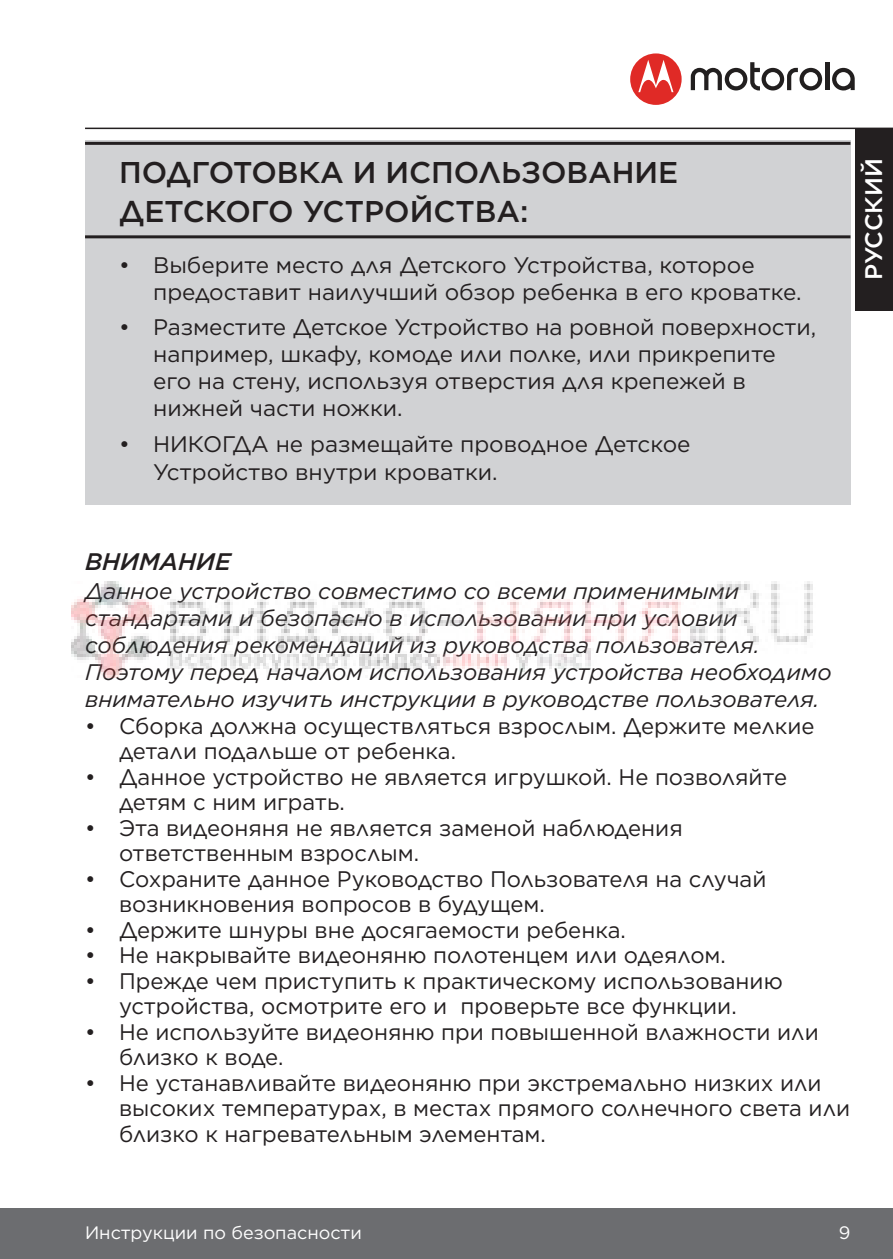
<style>
.page{position:relative;width:893px;height:1259px;background:#fff}
.page>*{position:absolute;margin:0;border:0;box-sizing:border-box;transform-origin:0 0}
.t1{font:500 30px/39px "Gotham";color:#231f20}
.t2{font:italic 500 24px "Gotham";color:#231f20}
.t3{font:500 24px "Gotham";letter-spacing:-.01em;color:#fff}
.t4{font:22.5px/25.5px "Gotham";color:#231f20}
.t5{font:italic 22.5px/27px "Gotham";color:#231f20}
.t6{font:18px "Gotham";color:#fff}
</style>
<div class="page">
<div style="left:85px;top:140px;width:765px;height:365px;background:#d1d2d4"></div>
<div style="left:0;top:1208px;width:893px;height:51px;background:#6c6d70"></div>
<hr style="left:85px;top:128px;width:808px;height:1px;background:#231f20">
<div style="left:855px;top:128px;width:38px;height:182px;background:#231f20"></div>
<div style="left:630px;top:53px;width:52px;height:52px;background:#e02a26;border-radius:50%"></div>
<svg style="left:638px;top:60px;width:35px;height:32px"></svg>
<svg style="left:832px;top:68px;width:23px;height:22px"></svg>
<hr style="left:825px;top:62px;width:4px;height:28px;background:#221f1f">
<svg style="left:691px;top:62px;width:131px;height:28px"></svg>
<hr style="left:85px;top:142px;width:765px;height:3px;background:#231f20">
<hr style="left:85px;top:235px;width:765px;height:3px;background:#231f20">
<img style="left:71px;top:581px;width:742px;height:96px">
<h1 class="t1" style="left:119px;top:152px;width:561px">ПОДГОТОВКА И ИСПОЛЬЗОВАНИЕ<br>ДЕТСКОГО УСТРОЙСТВА:</h1>
<p class="t4" style="left:153px;top:251px;width:650px;line-height:27px;text-indent:-34px">• Выберите место для Детского Устройства, которое предоставит наилучший обзор ребенка в его кроватке.</p>
<p class="t4" style="left:153px;top:313px;width:665px;line-height:27px;text-indent:-34px">• Разместите Детское Устройство на ровной поверхности, например, шкафу, комоде или полке, или прикрепите его на стену, используя отверстия для крепежей в нижней части ножки.</p>
<p class="t4" style="left:153px;top:429px;width:539px;line-height:27.6px;text-indent:-34px">• НИКОГДА не размещайте проводное Детское<br>Устройство внутри кроватки.</p>
<p class="t3" style="left:858px;top:280px;width:124px;rotate:-90deg">РУССКИЙ</p>
<p class="t2" style="left:85px;top:546px;width:147px">ВНИМАНИЕ</p>
<p class="t5" style="left:85px;top:577px;width:748px">Данное устройство совместимо со всеми применимыми стандартами и безопасно в использовании при условии соблюдения рекомендаций из руководства пользователя.<br>Поэтому перед началом использования устройства необходимо внимательно изучить инструкции в руководстве пользователя.</p>
<p class="t4" style="left:119px;top:712px;width:697px;text-indent:-34px">• Сборка должна осуществляться взрослым. Держите мелкие детали подальше от ребенка.</p>
<p class="t4" style="left:119px;top:763px;width:669px;text-indent:-34px">• Данное устройство не является игрушкой. Не позволяйте детям с ним играть.</p>
<p class="t4" style="left:119px;top:814px;width:565px;text-indent:-34px">• Эта видеоняня не является заменой наблюдения ответственным взрослым.</p>
<p class="t4" style="left:119px;top:865px;width:649px;text-indent:-34px">• Сохраните данное Руководство Пользователя на случай возникновения вопросов в будущем.</p>
<p class="t4" style="left:85px;top:916px;width:542px">• Держите шнуры вне досягаемости ребенка.</p>
<p class="t4" style="left:85px;top:942px;width:642px">• Не накрывайте видеоняню полотенцем или одеялом.</p>
<p class="t4" style="left:85px;top:967px;width:699px;text-align:center">• Прежде чем приступить к практическому использованию устройства, осмотрите его и проверьте все функции.</p>
<p class="t4" style="left:119px;top:1018px;width:701px;text-indent:-34px">• Не используйте видеоняню при повышенной влажности или близко к воде.</p>
<p class="t4" style="left:119px;top:1069px;width:733px;text-indent:-34px">• Не устанавливайте видеоняню при экстремально низких или высоких температурах, в местах прямого солнечного света или близко к нагревательным элементам.</p>
<p class="t6" style="left:85px;top:1221px;width:278px">Инструкции по безопасности</p>
<p class="t6" style="left:839px;top:1221px;width:13px">9</p>
</div>
